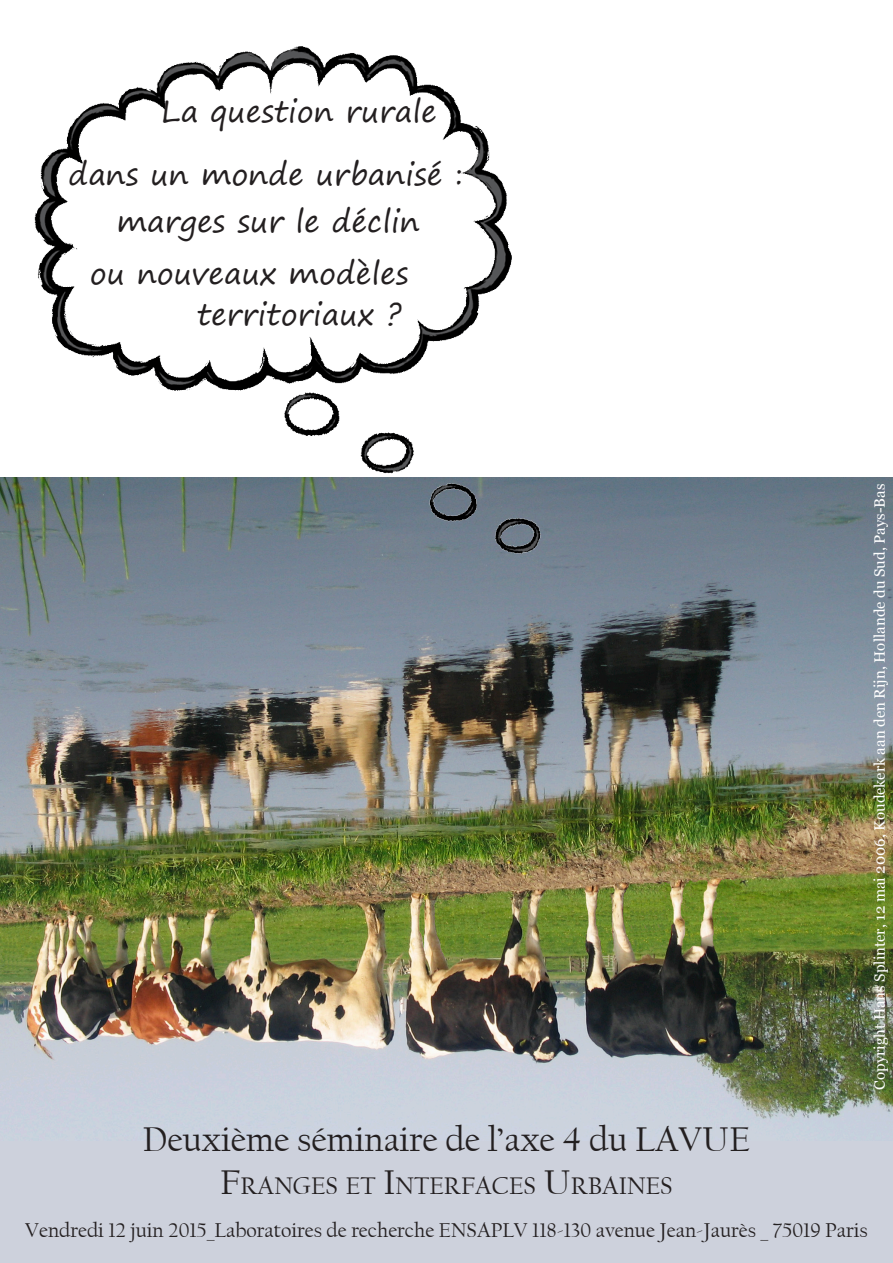
<style>
.page{position:relative;width:893px;height:1263px;background:#fff}
.page>*{position:absolute;margin:0;border:0;box-sizing:border-box;transform-origin:0 0}
.t1{font:36px "Californian FB";color:#231f20}
.t2{font:30px "Segoe Print";color:#231f20}
.t3{font:25.2px "Californian FB";color:#231f20}
.t4{font:21px "Californian FB";color:#231f20}
.t5{font:15px "Georgia";color:#fff}
.s1{font-size:36px}
</style>
<div class="page">
<img style="left:0;top:478px;width:893px;height:663px">
<img style="left:3px;top:46px;width:527px;height:445px">
<img style="left:406px;top:483px;width:233px;height:85px">
<div style="left:0;top:1141px;width:893px;height:122px;background:#cdd1dc"></div>
<p class="t2" style="left:161px;top:84px;width:277px">La question rurale</p>
<p class="t2" style="left:69px;top:148px;width:396px">dans un monde urbanisé :</p>
<p class="t2" style="left:116px;top:194px;width:305px">marges sur le déclin</p>
<p class="t2" style="left:90px;top:247px;width:320px">ou nouveaux modèles</p>
<p class="t2" style="left:197px;top:287px;width:206px">territoriaux ?</p>
<p class="t5" style="left:871px;top:1090px;width:607px;rotate:-90deg">Copyright Hans Splinter, 12 mai 2006, Koudekerk aan den Rijn, Hollande du Sud, Pays-Bas</p>
<p class="t1" style="left:143px;top:1119px;width:609px">Deuxième séminaire de l’axe 4 du LAVUE</p>
<p class="t3" style="left:220px;top:1172px;width:454px"><span class="s1">F</span>RANGES ET <span class="s1">I</span>NTERFACES <span class="s1">U</span>RBAINES</p>
<p class="t4" style="left:25px;top:1219px;width:844px">Vendredi 12 juin 2015_Laboratoires de recherche ENSAPLV 118-130 avenue Jean-Jaurès _ 75019 Paris</p>
</div>
